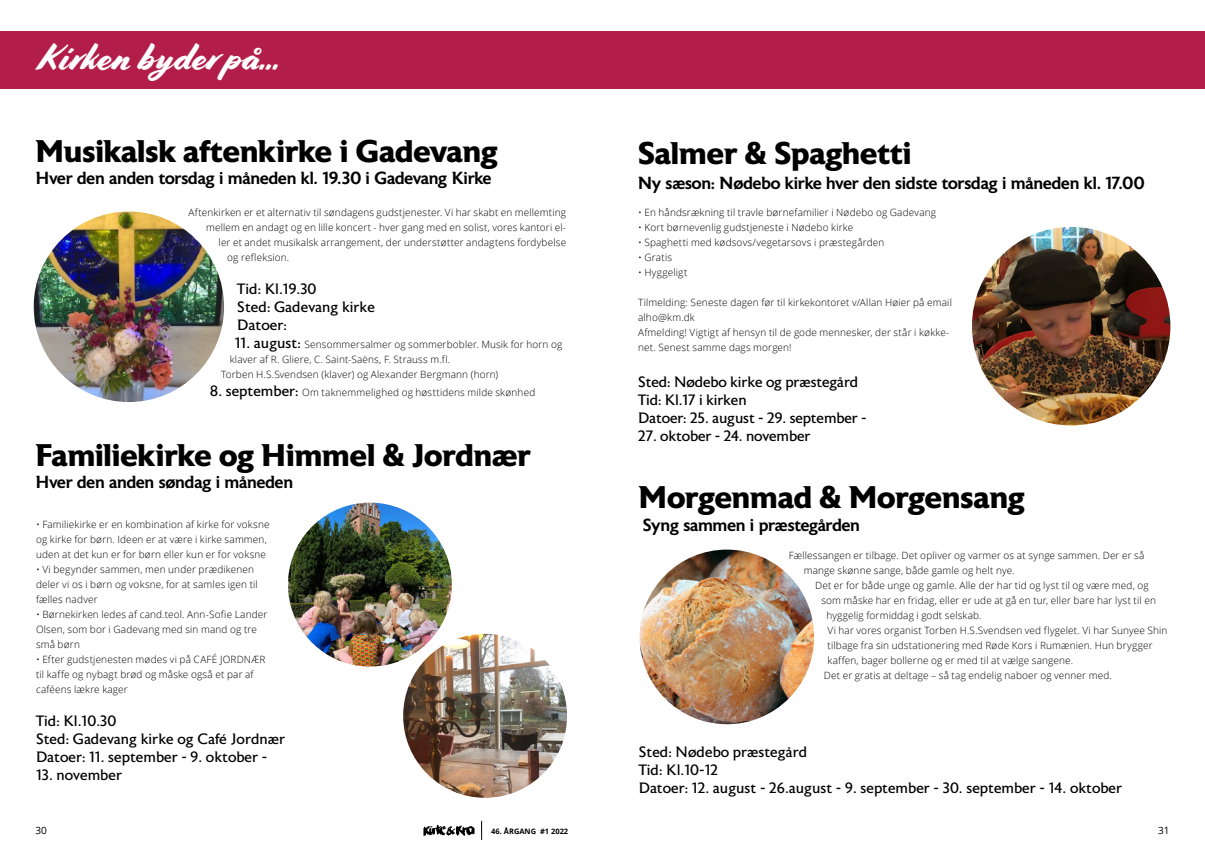
<style>
.page{position:relative;width:1205px;height:851px;background:#fff}
.page>*{position:absolute;margin:0;border:0;box-sizing:border-box;transform-origin:0 0}
.t1{font:37.5px "Cortado";letter-spacing:.02em;color:#fff}
.t2{font:700 31.25px "Astoria";letter-spacing:-.01em;color:#000}
.t3{font:500 17.5px "Astoria";letter-spacing:-.015em;color:#000}
.t4{font:15px/18px "Astoria";color:#000}
.t5{font:300 10px/15px "Open Sans";letter-spacing:.015em;color:#000}
.t6{font:10px "Open Sans";color:#000}
.t7{font:700 7.5px "Open Sans";color:#000}
.s1{font-family:"Astoria";font-weight:400;font-size:15px}
</style>
<div class="page">
<div style="left:0;top:31px;width:1205px;height:58px;background:#b31d4a"></div>
<img style="left:972px;top:227px;width:198px;height:198px;border-radius:99px">
<img style="left:639px;top:549px;width:175px;height:175px;border-radius:87px">
<img style="left:34px;top:211px;width:190px;height:191px;border-radius:95px">
<img style="left:288px;top:502px;width:164px;height:164px">
<img style="left:403px;top:633px;width:164px;height:164px;border-radius:82px">
<svg style="left:481px;top:820px;width:1px;height:19px"></svg>
<img style="left:423px;top:824px;width:52px;height:12px">
<h1 class="t1" style="left:38px;top:35px;width:245px">Kirken byder på...</h1>
<h2 class="t2" style="left:35px;top:133px;width:464px">Musikalsk aftenkirke i Gadevang</h2>
<h3 class="t3" style="left:35px;top:169px;width:458px">Hver den anden torsdag i måneden kl. 19.30 i Gadevang Kirke</h3>
<p class="t5" style="left:189px;top:204px;width:379px">Aftenkirken er et alternativ til søndagens gudstjenester. Vi har skabt en mellemting</p>
<p class="t5" style="left:206px;top:219px;width:362px">mellem en andagt og en lille koncert - hver gang med en solist, vores kantori el-</p>
<p class="t5" style="left:219px;top:234px;width:349px">ler et andet musikalsk arrangement, der understøtter andagtens fordybelse</p>
<p class="t5" style="left:227px;top:249px;width:64px">og refleksion.</p>
<h3 class="t4" style="left:237px;top:280px;width:139px">Tid: Kl.19.30<br>Sted: Gadevang kirke<br>Datoer:</h3>
<p class="t5" style="left:235px;top:336px;width:329px"><span class="s1">11. august:</span> Sensommersalmer og sommerbobler. Musik for horn og</p>
<p class="t5" style="left:230px;top:351px;width:222px">klaver af R. Gliere, C. Saint-Saëns, F. Strauss m.fl.</p>
<p class="t5" style="left:221px;top:366px;width:279px">Torben H.S.Svendsen (klaver) og Alexander Bergmann (horn)</p>
<p class="t5" style="left:210px;top:384px;width:327px"><span class="s1">8. september:</span> Om taknemmelighed og høsttidens milde skønhed</p>
<h2 class="t2" style="left:35px;top:436px;width:497px">Familiekirke og Himmel &amp; Jordnær</h2>
<h3 class="t3" style="left:35px;top:472px;width:259px">Hver den anden søndag i måneden</h3>
<p class="t5" style="left:36px;top:516px;width:235px">• Familiekirke er en kombination af kirke for voksne og kirke for børn. Ideen er at være i kirke sammen, uden at det kun er for børn eller kun er for voksne</p>
<p class="t5" style="left:36px;top:561px;width:223px">• Vi begynder sammen, men under prædikenen deler vi os i børn og voksne, for at samles igen til fælles nadver</p>
<p class="t5" style="left:36px;top:606px;width:233px">• Børnekirken ledes af cand.teol. Ann-Sofie Lander<br>Olsen, som bor i Gadevang med sin mand og tre små børn</p>
<p class="t5" style="left:36px;top:651px;width:231px">• Efter gudstjenesten mødes vi på CAFÉ JORDNÆR til kaffe og nybagt brød og måske også et par af caféens lækre kager</p>
<h3 class="t4" style="left:36px;top:712px;width:251px">Tid: Kl.10.30<br>Sted: Gadevang kirke og Café Jordnær<br>Datoer: 11. september - 9. oktober -</h3>
<h3 class="t4" style="left:36px;top:766px;width:88px">13. november</h3>
<h2 class="t2" style="left:638px;top:135px;width:275px">Salmer &amp; Spaghetti</h2>
<h3 class="t3" style="left:638px;top:173px;width:508px">Ny sæson: Nødebo kirke hver den sidste torsdag i måneden kl. 17.00</h3>
<p class="t5" style="left:638px;top:204px;width:299px">• En håndsrækning til travle børnefamilier i Nødebo og Gadevang</p>
<p class="t5" style="left:638px;top:219px;width:217px">• Kort børnevenlig gudstjeneste i Nødebo kirke</p>
<p class="t5" style="left:638px;top:234px;width:248px">• Spaghetti med kødsovs/vegetarsovs i præstegården</p>
<p class="t5" style="left:638px;top:249px;width:35px">• Gratis</p>
<p class="t5" style="left:638px;top:264px;width:51px">• Hyggeligt</p>
<p class="t5" style="left:638px;top:294px;width:315px">Tilmelding: Seneste dagen før til kirkekontoret v/Allan Høier på email alho@km.dk<br>Afmelding! Vigtigt af hensyn til de gode mennesker, der står i køkke&shy;net. Senest samme dags morgen!</p>
<h3 class="t4" style="left:638px;top:373px;width:230px">Sted: Nødebo kirke og præstegård<br>Tid: Kl.17 i kirken<br>Datoer: 25. august - 29. september -</h3>
<h3 class="t4" style="left:638px;top:427px;width:174px">27. oktober - 24. november</h3>
<h2 class="t2" style="left:638px;top:479px;width:388px">Morgenmad &amp; Morgensang</h2>
<h3 class="t3" style="left:643px;top:515px;width:219px">Syng sammen i præstegården</h3>
<p class="t5" style="left:804px;top:547px;width:342px;text-indent:-15px">Fællessangen er tilbage. Det opliver og varmer os at synge sammen. Der er så mange skønne sange, både gamle og helt nye.</p>
<p class="t5" style="left:815px;top:577px;width:335px">Det er for både unge og gamle. Alle der har tid og lyst til og være med, og</p>
<p class="t5" style="left:821px;top:592px;width:336px">som måske har en fridag, eller er ude at gå en tur, eller bare har lyst til en</p>
<p class="t5" style="left:826px;top:607px;width:157px">hyggelig formiddag i godt selskab.</p>
<p class="t5" style="left:827px;top:622px;width:341px">Vi har vores organist Torben H.S.Svendsen ved flygelet. Vi har Sunyee Shin</p>
<p class="t5" style="left:827px;top:637px;width:327px">tilbage fra sin udstationering med Røde Kors i Rumænien. Hun brygger</p>
<p class="t5" style="left:827px;top:652px;width:247px">kaffen, bager bollerne og er med til at vælge sangene.</p>
<p class="t5" style="left:824px;top:667px;width:290px">Det er gratis at deltage – så tag endelig naboer og venner med.</p>
<h3 class="t4" style="left:639px;top:743px;width:485px">Sted: Nødebo præstegård<br>Tid: Kl.10-12<br>Datoer: 12. august - 26.august - 9. september - 30. september - 14. oktober</h3>
<p class="t6" style="left:35px;top:823px;width:13px">30</p>
<p class="t7" style="left:491px;top:825px;width:79px">46. ÅRGANG #1 2022</p>
<p class="t6" style="left:1158px;top:823px;width:13px">31</p>
</div>
